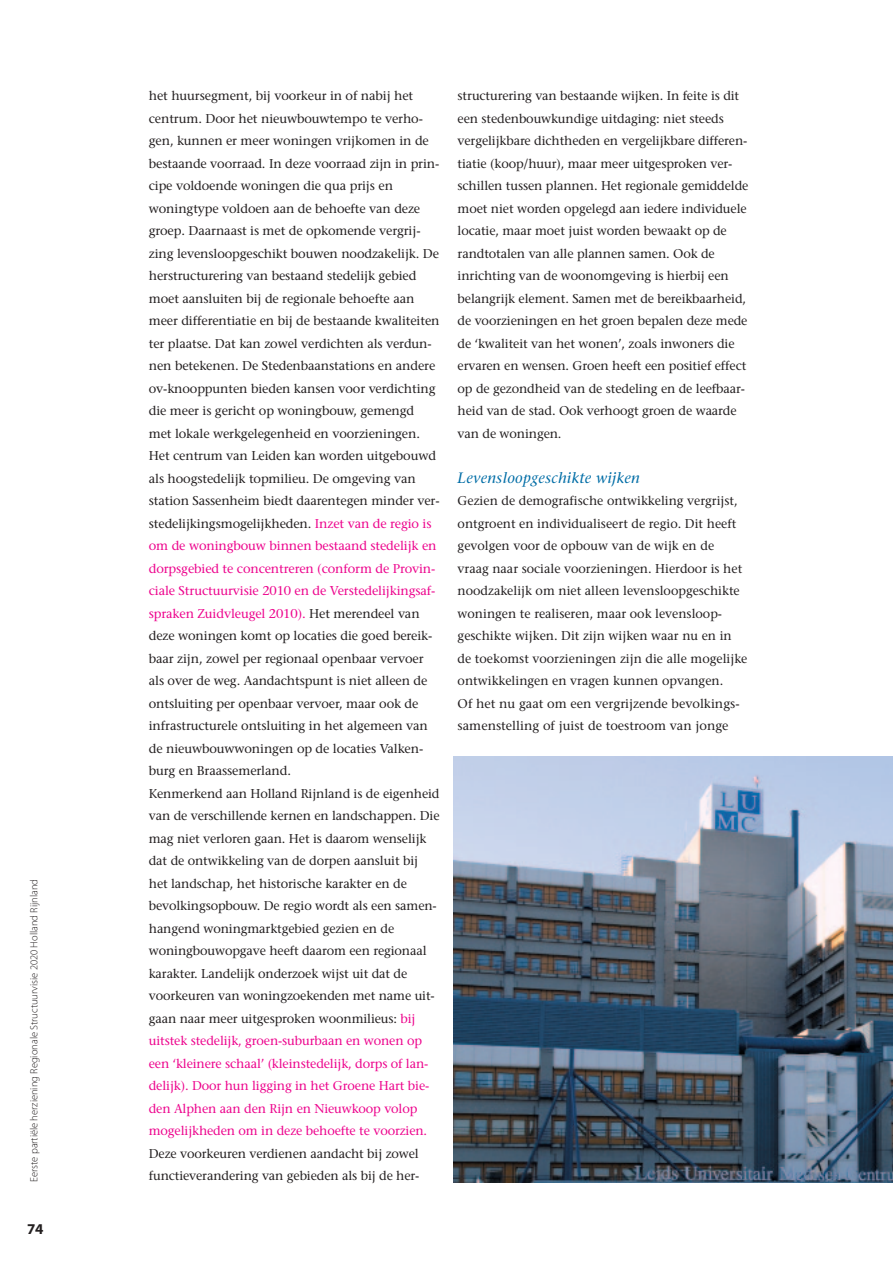
<style>
.page{position:relative;width:893px;height:1263px;background:#fff}
.page>*{position:absolute;margin:0;border:0;box-sizing:border-box;transform-origin:0 0}
.t1{font:italic 15px "Stone Serif";letter-spacing:.02em;color:#006da6}
.t2{font:700 15px "Myriad";color:#231f20}
.t3{font:12.75px/22.5px "Stone Serif";letter-spacing:-.01em;color:#231f20}
.t4{font:300 10.5px "Myriad";color:#231f20}
.s1{color:#ed028c}
</style>
<div class="page">
<img style="left:453px;top:756px;width:440px;height:426px">
<p class="t4" style="left:29px;top:1182px;width:304px;rotate:-90deg">Eerste partiële herziening Regionale Structuurvisie 2020 Holland Rijnland</p>
<p class="t2" style="left:27px;top:1221px;width:18px">74</p>
<p class="t3" style="left:149px;top:85px;width:292px">het huursegment, bij voorkeur in of nabij het centrum. Door het nieuwbouwtempo te verho&shy;gen, kunnen er meer woningen vrijkomen in de bestaande voorraad. In deze voorraad zijn in prin&shy;cipe voldoende woningen die qua prijs en woningtype voldoen aan de behoefte van deze groep. Daarnaast is met de opkomende vergrij&shy;zing levensloopgeschikt bouwen noodzakelijk. De herstructurering van bestaand stedelijk gebied moet aansluiten bij de regionale behoefte aan meer differentiatie en bij de bestaande kwaliteiten ter plaatse. Dat kan zowel verdichten als verdun&shy;nen betekenen. De Stedenbaanstations en andere ov-knooppunten bieden kansen voor verdichting die meer is gericht op woningbouw, gemengd met lokale werkgelegenheid en voorzieningen.<br>Het centrum van Leiden kan worden uitgebouwd als hoogstedelijk topmilieu. De omgeving van station Sassenheim biedt daarentegen minder ver&shy;stedelijkingsmogelijkheden. <span class="s1">Inzet van de regio is om de woningbouw binnen bestaand stedelijk en dorpsgebied te concentreren (conform de Provin&shy;ciale Structuurvisie 2010 en de Verstedelijkingsaf&shy;spraken Zuidvleugel 2010).</span> Het merendeel van deze woningen komt op locaties die goed bereik&shy;baar zijn, zowel per regionaal openbaar vervoer als over de weg. Aandachtspunt is niet alleen de ontsluiting per openbaar vervoer, maar ook de infrastructurele ontsluiting in het algemeen van de nieuwbouwwoningen op de locaties Valken&shy;burg en Braassemerland.<br>Kenmerkend aan Holland Rijnland is de eigenheid van de verschillende kernen en landschappen. Die mag niet verloren gaan. Het is daarom wenselijk dat de ontwikkeling van de dorpen aansluit bij het landschap, het historische karakter en de bevolkingsopbouw. De regio wordt als een samen&shy;hangend woningmarktgebied gezien en de woningbouwopgave heeft daarom een regionaal karakter. Landelijk onderzoek wijst uit dat de voorkeuren van woningzoekenden met name uit&shy;gaan naar meer uitgesproken woonmilieus: <span class="s1">bij uitstek stedelijk, groen-suburbaan en wonen op een ‘kleinere schaal’ (kleinstedelijk, dorps of lan&shy;delijk). Door hun ligging in het Groene Hart bie&shy;den Alphen aan den Rijn en Nieuwkoop volop mogelijkheden om in deze behoefte te voorzien.</span></p>
<p class="t3" style="left:149px;top:1142px;width:272px">Deze voorkeuren verdienen aandacht bij zowel functieverandering van gebieden als bij de her-</p>
<p class="t3" style="left:458px;top:85px;width:292px">structurering van bestaande wijken. In feite is dit een stedenbouwkundige uitdaging: niet steeds vergelijkbare dichtheden en vergelijkbare differen&shy;tiatie (koop/huur), maar meer uitgesproken ver&shy;schillen tussen plannen. Het regionale gemiddelde moet niet worden opgelegd aan iedere individuele locatie, maar moet juist worden bewaakt op de randtotalen van alle plannen samen. Ook de inrichting van de woonomgeving is hierbij een belangrijk element. Samen met de bereikbaarheid, de voorzieningen en het groen bepalen deze mede de ‘kwaliteit van het wonen’, zoals inwoners die ervaren en wensen. Groen heeft een positief effect op de gezondheid van de stedeling en de leefbaar&shy;heid van de stad. Ook verhoogt groen de waarde van de woningen.</p>
<p class="t1" style="left:458px;top:469px;width:184px">Levensloopgeschikte wijken</p>
<p class="t3" style="left:458px;top:490px;width:291px">Gezien de demografische ontwikkeling vergrijst, ontgroent en individualiseert de regio. Dit heeft gevolgen voor de opbouw van de wijk en de vraag naar sociale voorzieningen. Hierdoor is het noodzakelijk om niet alleen levensloopgeschikte woningen te realiseren, maar ook levensloop&shy;geschikte wijken. Dit zijn wijken waar nu en in de toekomst voorzieningen zijn die alle mogelijke ontwikkelingen en vragen kunnen opvangen.<br>Of het nu gaat om een vergrijzende bevolkings&shy;samenstelling of juist de toestroom van jonge</p>
</div>
